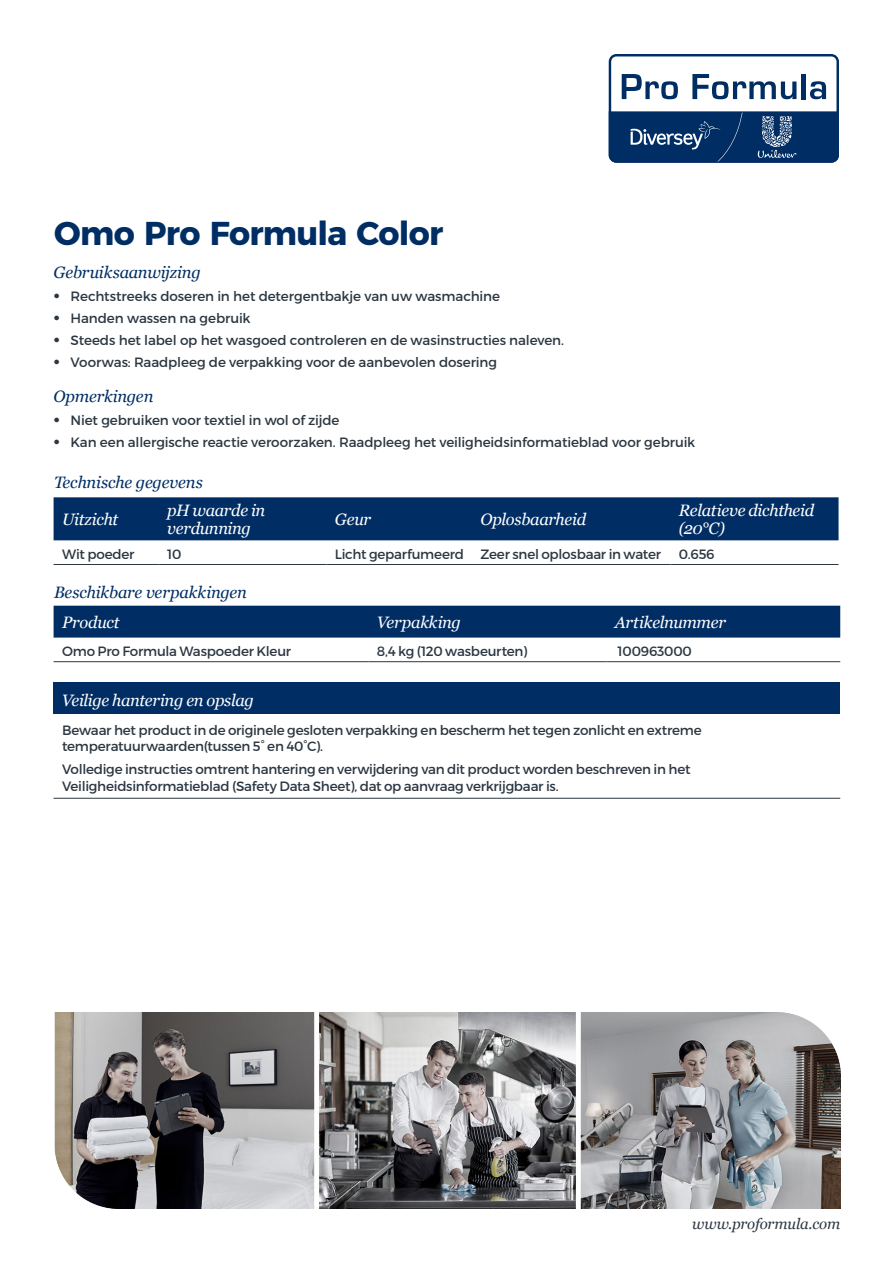
<style>
.page{position:relative;width:893px;height:1263px;background:#fff}
.page>*{position:absolute;margin:0;border:0;box-sizing:border-box;transform-origin:0 0}
.Product_Head_Blue_Pa{font:700 33px "Montserrat";letter-spacing:-.02em;color:#002e64}
.Table_Heads_Bold_Whi{font:italic 16.5px/18px "Georgia";letter-spacing:-.02em;color:#fff}
.Subheads_Blue{font:italic 16.5px "Georgia";letter-spacing:-.01em;color:#002e64}
.t1{font:italic 15px "Georgia";letter-spacing:-.01em;color:#2c3741}
.Table_Text_Black{font:13.5px/16.5px "Montserrat";letter-spacing:-.015em;color:#2c3741}
.s1{font-family:"Aaux Pro OT";font-size:15px}
</style>
<div class="page">
<svg style="left:609px;top:54px;width:230px;height:109px"></svg>
<img style="left:54px;top:1012px;width:786px;height:197px">
<div style="left:54px;top:682px;width:786px;height:32px;background:#002e64"></div>
<hr style="left:54px;top:798px;width:786px;height:1px;background:#2c3741">
<div style="left:54px;top:606px;width:786px;height:32px;background:#002e64"></div>
<hr style="left:54px;top:661px;width:314px;height:1px;background:#2c3741">
<hr style="left:368px;top:661px;width:238px;height:1px;background:#2c3741">
<hr style="left:606px;top:661px;width:234px;height:1px;background:#2c3741">
<div style="left:54px;top:497px;width:784px;height:43px;background:#002e64"></div>
<hr style="left:54px;top:564px;width:105px;height:1px;background:#2c3741">
<hr style="left:159px;top:564px;width:167px;height:1px;background:#2c3741">
<hr style="left:326px;top:564px;width:146px;height:1px;background:#2c3741">
<hr style="left:472px;top:564px;width:198px;height:1px;background:#2c3741">
<hr style="left:670px;top:564px;width:168px;height:1px;background:#2c3741">
<p class="Product_Head_Blue_Pa" style="left:54px;top:206px;width:391px">Omo Pro Formula Color</p>
<p class="Subheads_Blue" style="left:54px;top:262px;width:149px">Gebruiksaanwijzing</p>
<p class="Table_Text_Black" style="left:54px;top:287px;width:448px"><span class="s1">•</span> Rechtstreeks doseren in het detergentbakje van uw wasmachine</p>
<p class="Table_Text_Black" style="left:54px;top:310px;width:199px"><span class="s1">•</span> Handen wassen na gebruik</p>
<p class="Table_Text_Black" style="left:54px;top:332px;width:512px"><span class="s1">•</span> Steeds het label op het wasgoed controleren en de wasinstructies naleven.</p>
<p class="Table_Text_Black" style="left:54px;top:354px;width:445px"><span class="s1">•</span> Voorwas: Raadpleeg de verpakking voor de aanbevolen dosering</p>
<p class="Subheads_Blue" style="left:54px;top:386px;width:101px">Opmerkingen</p>
<p class="Table_Text_Black" style="left:54px;top:411px;width:287px"><span class="s1">•</span> Niet gebruiken voor textiel in wol of zijde</p>
<p class="Table_Text_Black" style="left:54px;top:434px;width:643px"><span class="s1">•</span> Kan een allergische reactie veroorzaken. Raadpleeg het veiligheidsinformatieblad voor gebruik</p>
<p class="Subheads_Blue" style="left:54px;top:471px;width:150px">Technische gegevens</p>
<p class="Table_Heads_Bold_Whi" style="left:62px;top:510px;width:58px">Uitzicht</p>
<p class="Table_Heads_Bold_Whi" style="left:167px;top:501px;width:100px">pH waarde in verdunning</p>
<p class="Table_Heads_Bold_Whi" style="left:335px;top:510px;width:38px">Geur</p>
<p class="Table_Heads_Bold_Whi" style="left:480px;top:510px;width:107px">Oplosbaarheid</p>
<p class="Table_Heads_Bold_Whi" style="left:679px;top:501px;width:137px">Relatieve dichtheid (20°C)</p>
<p class="Table_Text_Black" style="left:62px;top:546px;width:74px">Wit poeder</p>
<p class="Table_Text_Black" style="left:167px;top:546px;width:16px">10</p>
<p class="Table_Text_Black" style="left:335px;top:546px;width:131px">Licht geparfumeerd</p>
<p class="Table_Text_Black" style="left:480px;top:546px;width:182px">Zeer snel oplosbaar in water</p>
<p class="Table_Text_Black" style="left:679px;top:546px;width:37px">0.656</p>
<p class="Subheads_Blue" style="left:54px;top:582px;width:195px">Beschikbare verpakkingen</p>
<p class="Table_Heads_Bold_Whi" style="left:62px;top:613px;width:59px">Product</p>
<p class="Table_Heads_Bold_Whi" style="left:377px;top:613px;width:86px">Verpakking</p>
<p class="Table_Heads_Bold_Whi" style="left:615px;top:613px;width:113px">Artikelnummer</p>
<p class="Table_Text_Black" style="left:62px;top:643px;width:231px">Omo Pro Formula Waspoeder Kleur</p>
<p class="Table_Text_Black" style="left:377px;top:643px;width:152px">8,4 kg (120 wasbeurten)</p>
<p class="Table_Text_Black" style="left:618px;top:643px;width:76px">100963000</p>
<p class="Table_Heads_Bold_Whi" style="left:62px;top:691px;width:194px">Veilige hantering en opslag</p>
<p class="Table_Text_Black" style="left:62px;top:722px;width:641px">Bewaar het product in de originele gesloten verpakking en bescherm het tegen zonlicht en extreme temperatuurwaarden(tussen 5° en 40°C).</p>
<p class="Table_Text_Black" style="left:62px;top:761px;width:630px">Volledige instructies omtrent hantering en verwijdering van dit product worden beschreven in het<br>Veiligheidsinformatieblad (Safety Data Sheet), dat op aanvraag verkrijgbaar is.</p>
<p class="t1" style="left:692px;top:1215px;width:150px">www.proformula.com</p>
</div>
